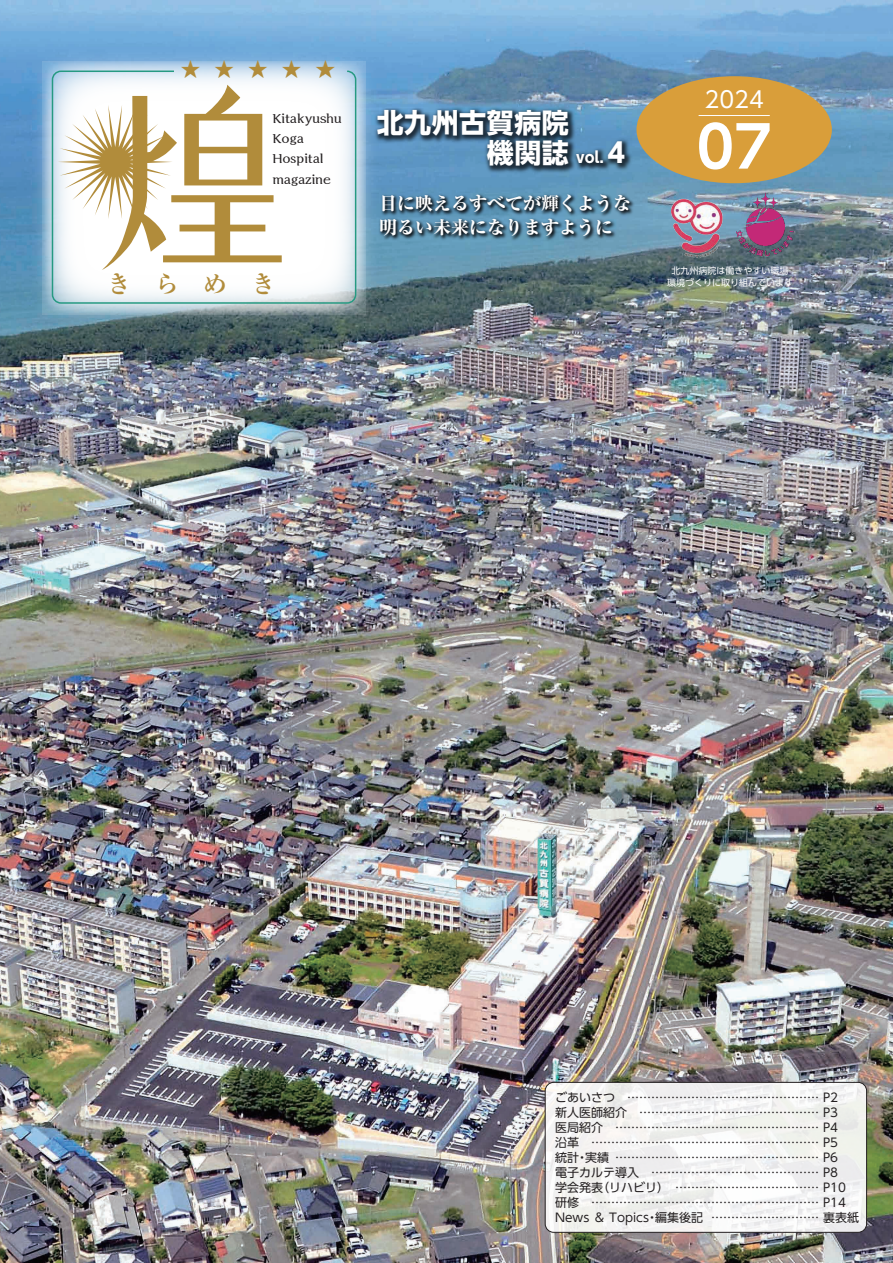
<style>
.page{position:relative;width:893px;height:1263px;background:#fff}
.page>*{position:absolute;margin:0;border:0;box-sizing:border-box;transform-origin:0 0}
.t1{font:700 57px "UD Shin Go Pr 6 De";color:#fff}
.t2{font:700 27px/30px "UD Shin Go Pr 6";letter-spacing:.02em;color:#fff}
.t3{font:700 24px "Ryumin Pr 6";color:#b18c3b}
.t4{font:22.5px "UD Shin Go Pr 6";color:#fff}
.t5{font:300 19.5px "P Ryumin Pr 6 N";color:#b18c3b}
.t6{font:800 18px/24px "Ryumin Pr 6";color:#fff}
.t7{font:700 12.9px/20.2px "P Kaimin So Std N";color:#231f20}
.t8{font:12px/15px "UD Shin Go Pr 6";color:#231f20}
.t9{font:9px/12px "UD Shin Go Pr 6";color:#fff;text-align:center}
.s1{font-size:15px}
</style>
<div class="page">
<img style="left:0;top:0;width:893px;height:1263px">
<img style="left:17px;top:35px;width:375px;height:305px">
<svg style="left:42px;top:61px;width:324px;height:253px"></svg>
<svg style="left:58px;top:85px;width:224px;height:185px"></svg>
<div style="left:52px;top:71px;width:304px;height:233px;border:2px solid #269a82;border-radius:9px"></div>
<img style="left:323px;top:56px;width:360px;height:168px">
<img style="left:327px;top:141px;width:359px;height:151px">
<div style="left:636px;top:76px;width:196px;height:107px;background:#d99e3a;border-radius:50%"></div>
<hr style="left:699px;top:115px;width:71px;height:1px;background:#fff">
<div style="left:545px;top:1082px;width:322px;height:150px;background:#f3f3f2;border-radius:9px"></div>
<div style="left:545px;top:1082px;width:322px;height:150px;border:1px solid #231f20;border-radius:9px"></div>
<img style="left:735px;top:187px;width:60px;height:76px">
<img style="left:659px;top:189px;width:77px;height:77px">
<h3 class="t5" style="left:181px;top:54px;width:155px">★★★★★</h3>
<p class="t7" style="left:272px;top:107px;width:71px">Kitakyushu<br>Koga<br>Hospital magazine</p>
<h3 class="t3" style="left:107px;top:265px;width:169px">きらめき</h3>
<h2 class="t2" style="left:377px;top:107px;width:255px">北九州古賀病院<br>　　　　機関誌 <span class="s1">vol.</span>４</h2>
<h3 class="t6" style="left:379px;top:190px;width:254px">目に映えるすべてが輝くような明るい未来になりますように</h3>
<h3 class="t4" style="left:704px;top:81px;width:61px">2024</h3>
<h1 class="t1" style="left:697px;top:101px;width:77px">07</h1>
<p class="t9" style="left:667px;top:264px;width:128px">北九州病院は働きやすい職場環境づくりに取り組んでいます</p>
<p class="t8" style="left:555px;top:1089px;width:305px">ごあいさつ ………………………………………… P2<br>新人医師紹介 ……………………………………… P3<br>医局紹介 …………………………………………… P4<br>沿革 ………………………………………………… P5<br>統計・実績 …………………………………………… P6<br>電子カルテ導入 …………………………………… P8<br>学会発表（リハビリ） ……………………………… P10研修 ………………………………………………… P14<br>News ＆ Topics・編集後記 ……………………… 裏表紙</p>
</div>
